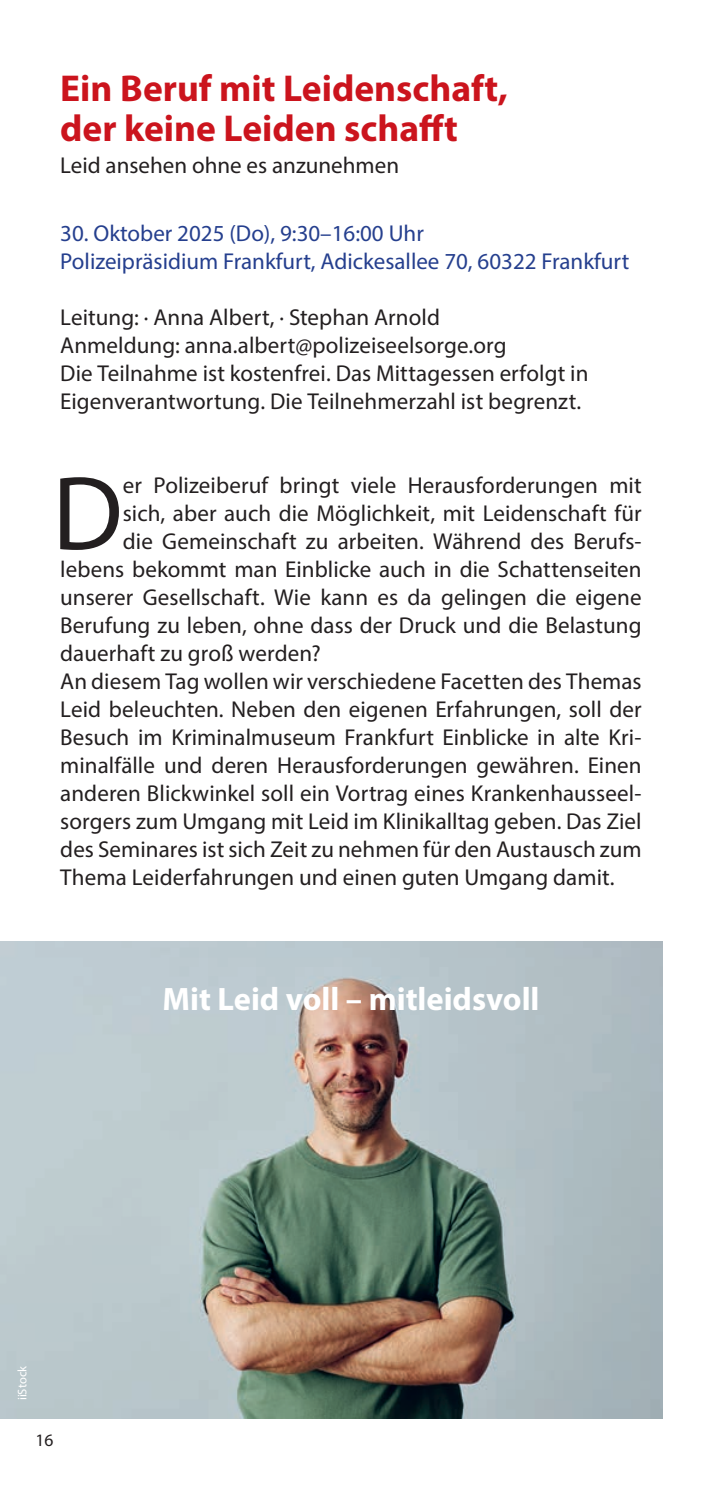
<style>
.page{position:relative;width:702px;height:1489px;background:#fff}
.page>*{position:absolute;margin:0;border:0;box-sizing:border-box;transform-origin:0 0}
.t1{font:106px "Myriad Pro";color:#231f20}
.t2{font:700 37.5px/40px "Myriad Pro";color:#cb141d}
.t3{font:700 32.5px "Myriad Pro";color:#fff}
.t4{font:23px/28px "Myriad Pro";letter-spacing:.005em;color:#231f20}
.t5{font:23px/28px "Myriad Pro";color:#253f8e}
.t6{font:17.5px "Myriad Pro";color:#231f20}
.t7{font:12.5px "Myriad Pro";color:#fff}
</style>
<div class="page">
<img style="left:0;top:941px;width:663px;height:476px">
<h2 class="t2" style="left:60px;top:67px;width:449px">Ein Beruf mit Leidenschaft, der keine Leiden schafft</h2>
<p class="t4" style="left:60px;top:151px;width:340px">Leid ansehen ohne es anzunehmen</p>
<p class="t5" style="left:60px;top:219px;width:570px">30. Oktober 2025 (Do), 9:30–16:00 Uhr<br>Polizeipräsidium Frankfurt, Adickesallee 70, 60322 Frankfurt</p>
<p class="t4" style="left:60px;top:303px;width:529px">Leitung: · Anna Albert, · Stephan Arnold<br>Anmeldung: anna.albert@polizeiseelsorge.org<br>Die Teilnahme ist kostenfrei. Das Mittagessen erfolgt in Eigenverantwortung. Die Teilnehmerzahl ist begrenzt.</p>
<h1 class="t1" style="left:52px;top:448px;width:72px">D</h1>
<p class="t4" style="left:123px;top:471px;width:520px">er Polizeiberuf bringt viele Herausforderungen mit</p>
<p class="t4" style="left:123px;top:499px;width:520px">sich, aber auch die Möglichkeit, mit Leidenschaft für</p>
<p class="t4" style="left:123px;top:527px;width:520px">die Gemeinschaft zu arbeiten. Während des Berufs-</p>
<p class="t4" style="left:60px;top:555px;width:583px">lebens bekommt man Einblicke auch in die Schattenseiten</p>
<p class="t4" style="left:60px;top:583px;width:583px">unserer Gesellschaft. Wie kann es da gelingen die eigene</p>
<p class="t4" style="left:60px;top:611px;width:583px">Berufung zu leben, ohne dass der Druck und die Belastung</p>
<p class="t4" style="left:60px;top:639px;width:262px">dauerhaft zu groß werden?</p>
<p class="t4" style="left:60px;top:667px;width:583px">An diesem Tag wollen wir verschiedene Facetten des Themas</p>
<p class="t4" style="left:60px;top:695px;width:583px">Leid beleuchten. Neben den eigenen Erfahrungen, soll der</p>
<p class="t4" style="left:60px;top:723px;width:583px">Besuch im Kriminalmuseum Frankfurt Einblicke in alte Kri-</p>
<p class="t4" style="left:60px;top:751px;width:583px">minalfälle und deren Herausforderungen gewähren. Einen</p>
<p class="t4" style="left:60px;top:779px;width:583px">anderen Blickwinkel soll ein Vortrag eines Krankenhausseel-</p>
<p class="t4" style="left:60px;top:807px;width:583px">sorgers zum Umgang mit Leid im Klinikalltag geben. Das Ziel</p>
<p class="t4" style="left:60px;top:835px;width:583px">des Seminares ist sich Zeit zu nehmen für den Austausch zum</p>
<p class="t4" style="left:60px;top:863px;width:556px">Thema Leiderfahrungen und einen guten Umgang damit.</p>
<h3 class="t3" style="left:162px;top:978px;width:378px">Mit Leid voll – mitleidsvoll</h3>
<p class="t7" style="left:14px;top:1400px;width:36px;rotate:-90deg">iiStock</p>
<p class="t6" style="left:35px;top:1428px;width:19px">16</p>
</div>
